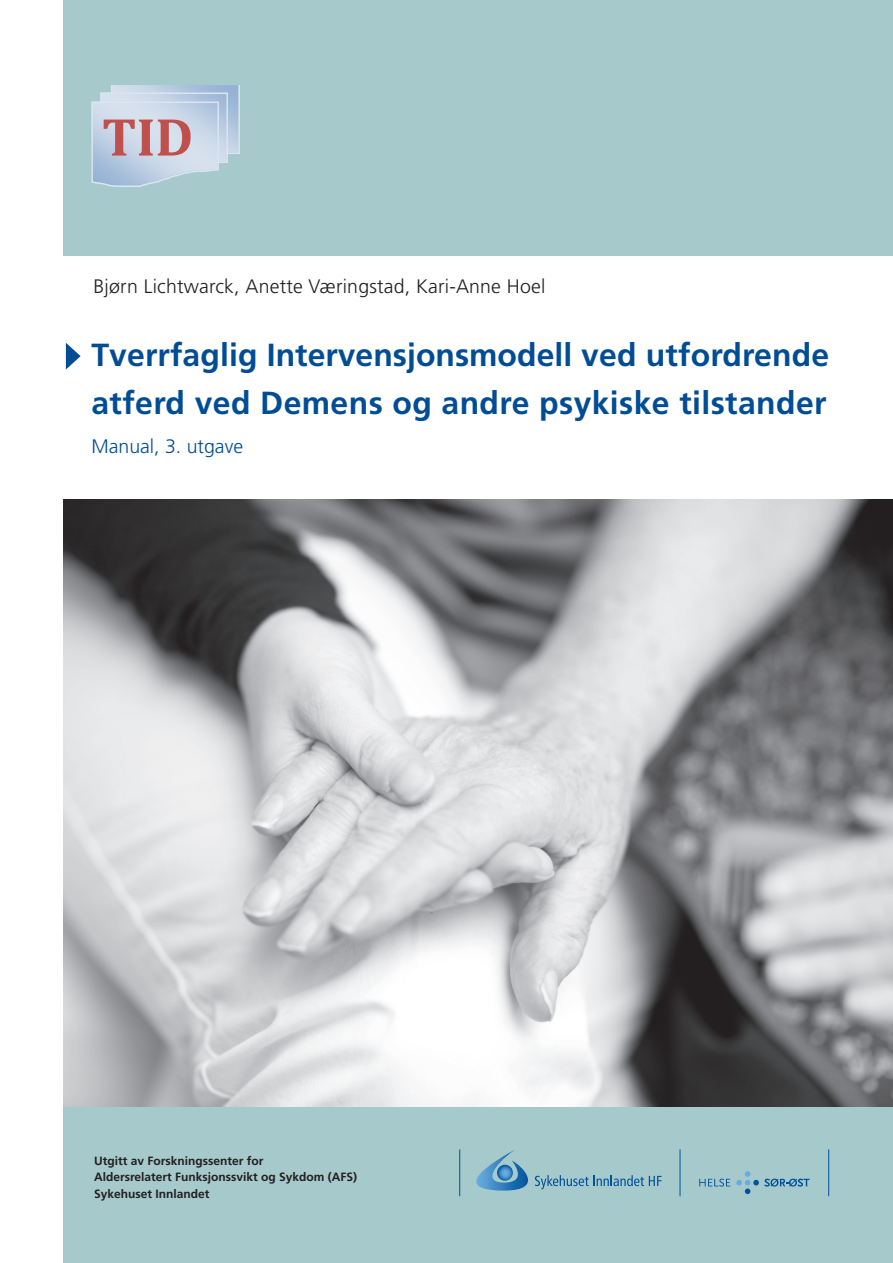
<style>
.page{position:relative;width:893px;height:1263px;background:#fff}
.page>*{position:absolute;margin:0;border:0;box-sizing:border-box;transform-origin:0 0}
.t1{font:700 54px "Cambria";color:#c0504d}
.t2{font:700 31.95px/48px "Frutiger LT Std";letter-spacing:.005em;color:#014d95}
.t3{font:300 19.5px "Frutiger LT Std";letter-spacing:.01em;color:#231f20}
.t4{font:300 19.5px "Frutiger LT Std";color:#014d95}
.Brødtekst{font:700 12px "Frutiger LT Std";color:#231f20}
</style>
<div class="page">
<div style="left:64px;top:0;width:829px;height:255px;background:#a6cacc"></div>
<div style="left:64px;top:1107px;width:829px;height:156px;background:#a6cacc"></div>
<svg style="left:66px;top:343px;width:15px;height:26px"></svg>
<img style="left:64px;top:500px;width:829px;height:607px">
<svg style="left:91px;top:85px;width:149px;height:102px"></svg>
<svg style="left:476px;top:1150px;width:186px;height:40px"></svg>
<hr style="left:459px;top:1149px;width:1px;height:47px;background:#01529a">
<hr style="left:679px;top:1149px;width:1px;height:47px;background:#01529a">
<hr style="left:828px;top:1149px;width:1px;height:47px;background:#01529a">
<svg style="left:699px;top:1179px;width:31px;height:7px"></svg>
<svg style="left:736px;top:1171px;width:73px;height:23px"></svg>
<p class="t1" style="left:102px;top:104px;width:93px">TID</p>
<p class="t3" style="left:94px;top:275px;width:453px">Bjørn Lichtwarck, Anette Væringstad, Kari-Anne Hoel</p>
<p class="t2" style="left:91px;top:331px;width:739px">Tverrfaglig Intervensjonsmodell ved utfordrende atferd ved Demens og andre psykiske tilstander</p>
<p class="t4" style="left:91px;top:435px;width:153px">Manual, 3. utgave</p>
<p class="Brødtekst" style="left:94px;top:1154px;width:171px">Utgitt av Forskningssenter for</p>
<p class="Brødtekst" style="left:94px;top:1170px;width:265px">Aldersrelatert Funksjonssvikt og Sykdom (AFS)</p>
<p class="Brødtekst" style="left:94px;top:1187px;width:117px">Sykehuset Innlandet</p>
</div>
